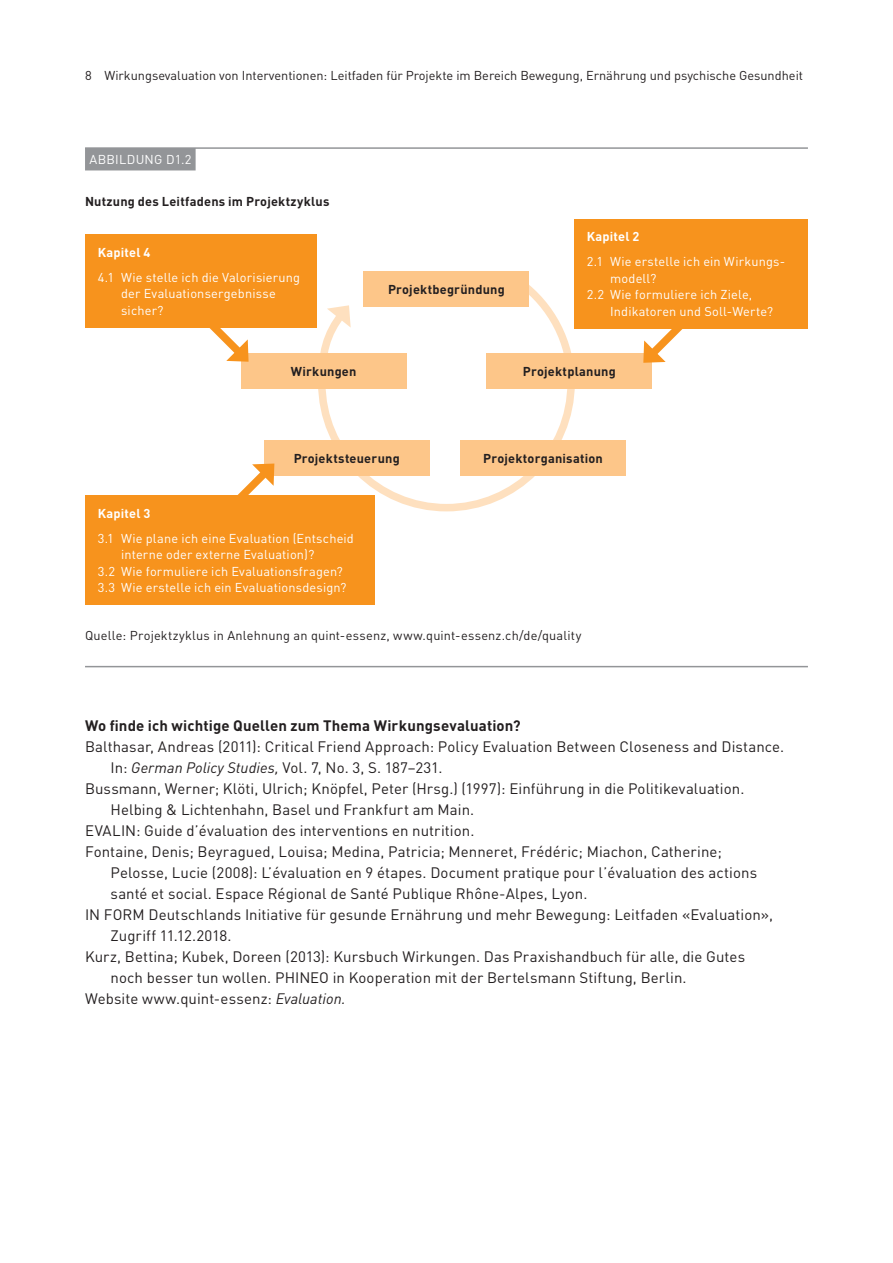
<style>
.page{position:relative;width:893px;height:1263px;background:#fff}
.page>*{position:absolute;margin:0;border:0;box-sizing:border-box;transform-origin:0 0}
.t1{font:15px "DINOT";letter-spacing:.005em;color:#231f20}
.t2{font:700 15px "DINOT";letter-spacing:.01em;color:#231f20}
.t3{font:12.75px/16.5px "DINOT";letter-spacing:.015em;color:#fff}
.t4{font:12.75px "DINOT";color:#231f20}
.t5{font:700 12.75px "DINOT";letter-spacing:.015em;color:#231f20}
.t6{font:700 12.75px "DINOT";letter-spacing:.015em;color:#fff}
.s1{font-style:italic}
</style>
<div class="page">
<hr style="left:85px;top:147px;width:723px;height:2px;background:#939598">
<div style="left:85px;top:148px;width:111px;height:22px;background:#939598"></div>
<hr style="left:85px;top:666px;width:723px;height:1px;background:#939598">
<svg style="left:314px;top:272px;width:265px;height:243px"></svg>
<svg style="left:327px;top:305px;width:24px;height:23px"></svg>
<div style="left:364px;top:272px;width:165px;height:35px;background:#fdc689"></div>
<div style="left:486px;top:354px;width:166px;height:35px;background:#fdc689"></div>
<div style="left:241px;top:354px;width:165px;height:35px;background:#fdc689"></div>
<div style="left:460px;top:440px;width:166px;height:35px;background:#fdc689"></div>
<div style="left:264px;top:440px;width:166px;height:35px;background:#fdc689"></div>
<div style="left:85px;top:234px;width:232px;height:93px;background:#f7931d"></div>
<div style="left:574px;top:219px;width:234px;height:110px;background:#f7931d"></div>
<svg style="left:199px;top:327px;width:53px;height:35px"></svg>
<svg style="left:640px;top:329px;width:43px;height:34px"></svg>
<div style="left:85px;top:495px;width:289px;height:110px;background:#f7931d"></div>
<svg style="left:237px;top:463px;width:41px;height:32px"></svg>
<p class="t4" style="left:85px;top:66px;width:720px">8 Wirkungsevaluation von Interventionen: Leitfaden für Projekte im Bereich Bewegung, Ernährung und psychische Gesundheit</p>
<p class="t3" style="left:89px;top:150px;width:104px">ABBILDUNG D1.2</p>
<p class="t5" style="left:85px;top:192px;width:246px">Nutzung des Leitfadens im Projektzyklus</p>
<p class="t6" style="left:98px;top:243px;width:54px">Kapitel 4</p>
<p class="t3" style="left:121px;top:268px;width:181px;text-indent:-23px">4.1 Wie stelle ich die Valorisierung der Evaluationsergebnisse sicher?</p>
<p class="t5" style="left:388px;top:281px;width:118px">Projektbegründung</p>
<p class="t6" style="left:587px;top:228px;width:54px">Kapitel 2</p>
<p class="t3" style="left:587px;top:253px;width:200px">2.1 Wie erstelle ich ein Wirkungs-</p>
<p class="t3" style="left:610px;top:269px;width:48px">modell?</p>
<p class="t3" style="left:587px;top:286px;width:167px">2.2 Wie formuliere ich Ziele,</p>
<p class="t3" style="left:610px;top:302px;width:164px">Indikatoren und Soll-Werte?</p>
<p class="t5" style="left:291px;top:363px;width:67px">Wirkungen</p>
<p class="t5" style="left:523px;top:363px;width:94px">Projektplanung</p>
<p class="t5" style="left:294px;top:449px;width:108px">Projektsteuerung</p>
<p class="t5" style="left:483px;top:449px;width:121px">Projektorganisation</p>
<p class="t6" style="left:98px;top:504px;width:54px">Kapitel 3</p>
<p class="t3" style="left:98px;top:529px;width:258px">3.1 Wie plane ich eine Evaluation (Entscheid</p>
<p class="t3" style="left:121px;top:546px;width:195px">interne oder externe Evaluation)?</p>
<p class="t3" style="left:98px;top:562px;width:247px">3.2 Wie formuliere ich Evaluationsfragen?</p>
<p class="t3" style="left:98px;top:579px;width:250px">3.3 Wie erstelle ich ein Evaluationsdesign?</p>
<p class="t4" style="left:85px;top:627px;width:498px">Quelle: Projektzyklus in Anlehnung an quint-essenz, www.quint-essenz.ch/de/quality</p>
<p class="t2" style="left:85px;top:715px;width:437px">Wo finde ich wichtige Quellen zum Thema Wirkungsevaluation?</p>
<p class="t1" style="left:85px;top:736px;width:701px">Balthasar, Andreas (2011): Critical Friend Approach: Policy Evaluation Between Closeness and Distance.</p>
<p class="t1" style="left:111px;top:757px;width:333px">In: <span class="s1">German Policy Studies,</span> Vol. 7, No. 3, S. 187–231.</p>
<p class="t1" style="left:85px;top:778px;width:661px">Bussmann, Werner; Klöti, Ulrich; Knöpfel, Peter (Hrsg.) (1997): Einführung in die Politikevaluation.</p>
<p class="t1" style="left:111px;top:799px;width:365px">Helbing &amp; Lichtenhahn, Basel und Frankfurt am Main.</p>
<p class="t1" style="left:85px;top:820px;width:391px">EVALIN: Guide d’évaluation des interventions en nutrition.</p>
<p class="t1" style="left:85px;top:841px;width:638px">Fontaine, Denis; Beyragued, Louisa; Medina, Patricia; Menneret, Frédéric; Miachon, Catherine;</p>
<p class="t1" style="left:111px;top:862px;width:648px">Pelosse, Lucie (2008): L’évaluation en 9 étapes. Document pratique pour l’évaluation des actions</p>
<p class="t1" style="left:111px;top:883px;width:478px">santé et social. Espace Régional de Santé Publique Rhône-Alpes, Lyon.</p>
<p class="t1" style="left:85px;top:904px;width:689px">IN FORM Deutschlands Initiative für gesunde Ernährung und mehr Bewegung: Leitfaden «Evaluation»,</p>
<p class="t1" style="left:111px;top:925px;width:123px">Zugriff 11.12.2018.</p>
<p class="t1" style="left:85px;top:946px;width:662px">Kurz, Bettina; Kubek, Doreen (2013): Kursbuch Wirkungen. Das Praxishandbuch für alle, die Gutes</p>
<p class="t1" style="left:111px;top:967px;width:578px">noch besser tun wollen. PHINEO in Kooperation mit der Bertelsmann Stiftung, Berlin.</p>
<p class="t1" style="left:85px;top:988px;width:262px">Website www.quint- essenz: <span class="s1">Evaluation.</span></p>
</div>
